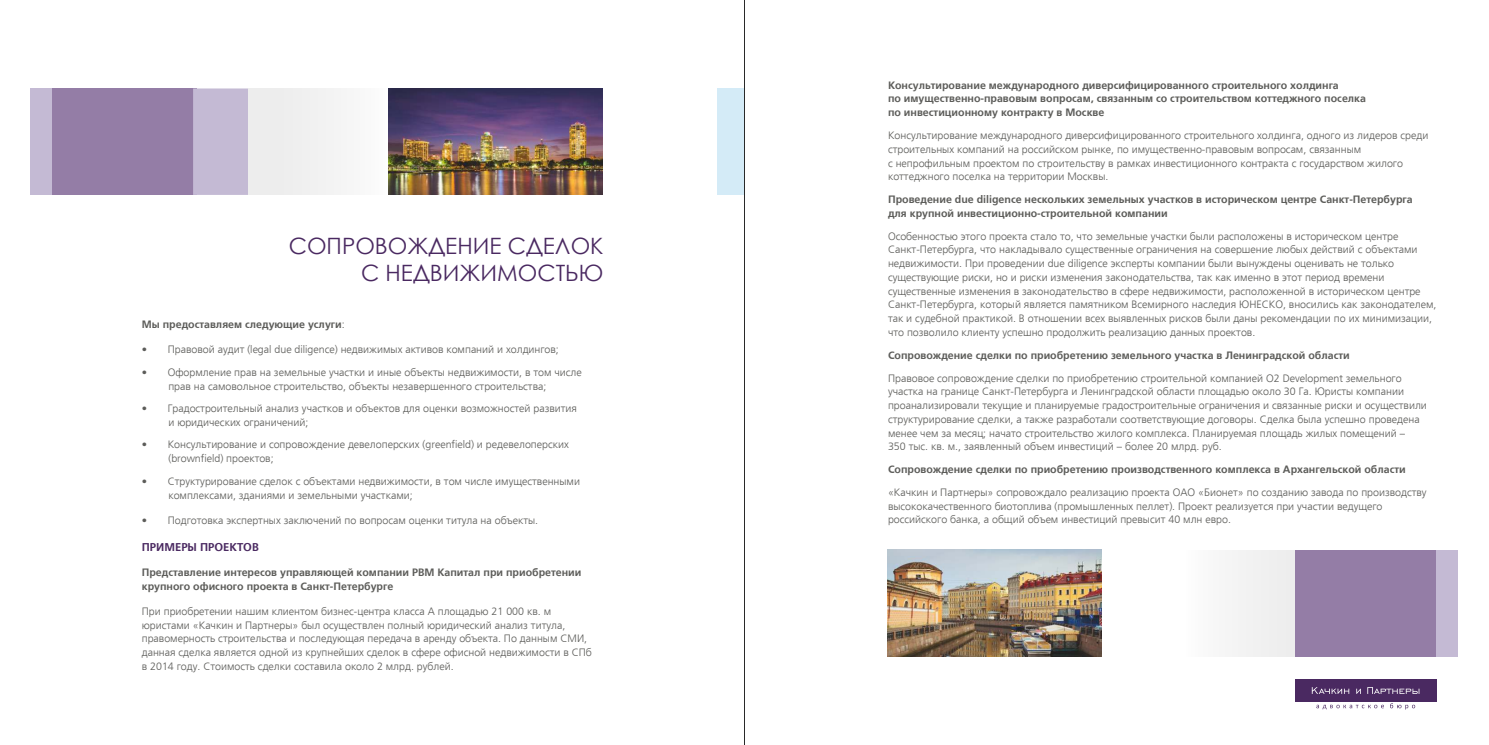
<style>
.page{position:relative;width:1489px;height:745px;background:#fff}
.page>*{position:absolute;margin:0;border:0;box-sizing:border-box;transform-origin:0 0}
.t1{font:22.5px/26.8px "Century Gothic";color:#4a2961;text-align:right}
.t2{font:700 11.25px "Frutiger LTCYR";color:#4a2961}
.t3{font:300 10.62px/13.8px "Frutiger LTCYR";color:#5c5c59}
.t4{font:700 10.62px/13.8px "Frutiger LTCYR";color:#5c5c59}
.s1{font-weight:300}
</style>
<div class="page">
<div style="left:1185px;top:549px;width:109px;height:107px;background:#ededed"></div>
<div style="left:1294px;top:549px;width:148px;height:107px;background:#947da6"></div>
<div style="left:1436px;top:549px;width:21px;height:107px;background:#c4bad4"></div>
<div style="left:1294px;top:678px;width:142px;height:23px;background:#4a2961"></div>
<svg style="left:1311px;top:687px;width:108px;height:6px"></svg>
<svg style="left:1316px;top:703px;width:98px;height:6px"></svg>
<img style="left:887px;top:549px;width:214px;height:107px">
<img style="left:388px;top:88px;width:214px;height:107px">
<div style="left:47px;top:88px;width:150px;height:107px;background:#947da6"></div>
<div style="left:193px;top:88px;width:56px;height:107px;background:#c4bad4"></div>
<div style="left:30px;top:88px;width:21px;height:107px;background:#c4bad4"></div>
<div style="left:249px;top:88px;width:27px;height:107px;background:#ededed"></div>
<div style="left:276px;top:88px;width:112px;height:107px;background:#ededed"></div>
<div style="left:717px;top:88px;width:27px;height:107px;background:#d4ebf7"></div>
<hr style="left:744px;top:0;width:1px;height:744px;background:#292929">
<h1 class="t1" style="left:289px;top:234px;width:316px">СОПРОВОЖДЕНИЕ СДЕЛОК<br>С НЕДВИЖИМОСТЬЮ</h1>
<p class="t4" style="left:142px;top:318px;width:204px">Мы предоставляем следующие услуги<span class="s1">:</span></p>
<p class="t3" style="left:142px;top:343px;width:418px">• Правовой аудит (legal due diligence) недвижимых активов компаний и холдингов;</p>
<p class="t3" style="left:168px;top:366px;width:415px;text-indent:-27px">• Оформление прав на земельные участки и иные объекты недвижимости, в том числе прав на самовольное строительство, объекты незавершенного строительства;</p>
<p class="t3" style="left:168px;top:402px;width:410px;text-indent:-27px">• Градостроительный анализ участков и объектов для оценки возможностей развития и юридических ограничений;</p>
<p class="t3" style="left:168px;top:438px;width:402px;text-indent:-27px">• Консультирование и сопровождение девелоперских (greenfield) и редевелоперских (brownfield) проектов;</p>
<p class="t3" style="left:168px;top:475px;width:413px;text-indent:-27px">• Структурирование сделок с объектами недвижимости, в том числе имущественными комплексами, зданиями и земельными участками;</p>
<p class="t3" style="left:142px;top:513px;width:398px">• Подготовка экспертных заключений по вопросам оценки титула на объекты.</p>
<p class="t2" style="left:142px;top:542px;width:119px">ПРИМЕРЫ ПРОЕКТОВ</p>
<p class="t4" style="left:142px;top:566px;width:441px">Представление интересов управляющей компании РВМ Капитал при приобретении крупного офисного проекта в Санкт-Петербурге</p>
<p class="t3" style="left:142px;top:605px;width:451px">При приобретении нашим клиентом бизнес-центра класса А площадью 21 000 кв. м юристами «Качкин и Партнеры» был осуществлен полный юридический анализ титула, правомерность строительства и последующая передача в аренду объекта. По данным СМИ, данная сделка является одной из крупнейших сделок в сфере офисной недвижимости в СПб в 2014 году. Стоимость сделки составила около 2 млрд. рублей.</p>
<p class="t4" style="left:888px;top:79px;width:479px">Консультирование международного диверсифицированного строительного холдинга<br>по имущественно-правовым вопросам, связанным со строительством коттеджного поселка по инвестиционному контракту в Москве</p>
<p class="t3" style="left:888px;top:129px;width:542px">Консультирование международного диверсифицированного строительного холдинга, одного из лидеров среди строительных компаний на российском рынке, по имущественно-правовым вопросам, связанным<br>с непрофильным проектом по строительству в рамках инвестиционного контракта с государством жилого коттеджного поселка на территории Москвы.</p>
<p class="t4" style="left:888px;top:193px;width:526px">Проведение due diligence нескольких земельных участков в историческом центре Санкт-Петербурга для крупной инвестиционно-строительной компании</p>
<p class="t3" style="left:888px;top:230px;width:550px">Особенностью этого проекта стало то, что земельные участки были расположены в историческом центре Санкт-Петербурга, что накладывало существенные ограничения на совершение любых действий с объектами недвижимости. При проведении due diligence эксперты компании были вынуждены оценивать не только существующие риски, но и риски изменения законодательства, так как именно в этот период времени существенные изменения в законодательство в сфере недвижимости, расположенной в историческом центре Санкт-Петербурга, который является памятником Всемирного наследия ЮНЕСКО, вносились как законодателем, так и судебной практикой. В отношении всех выявленных рисков были даны рекомендации по их минимизации, что позволило клиенту успешно продолжить реализацию данных проектов.</p>
<p class="t4" style="left:888px;top:349px;width:463px">Сопровождение сделки по приобретению земельного участка в Ленинградской области</p>
<p class="t3" style="left:888px;top:371px;width:540px">Правовое сопровождение сделки по приобретению строительной компанией O2 Development земельного участка на границе Санкт-Петербурга и Ленинградской области площадью около 30 Га. Юристы компании проанализировали текущие и планируемые градостроительные ограничения и связанные риски и осуществили структурирование сделки, а также разработали соответствующие договоры. Сделка была успешно проведена менее чем за месяц; начато строительство жилого комплекса. Планируемая площадь жилых помещений –<br>350 тыс. кв. м., заявленный объем инвестиций – более 20 млрд. руб.</p>
<p class="t4" style="left:888px;top:463px;width:519px">Сопровождение сделки по приобретению производственного комплекса в Архангельской области</p>
<p class="t3" style="left:888px;top:486px;width:540px">«Качкин и Партнеры» сопровождало реализацию проекта ОАО «Бионет» по созданию завода по производству высококачественного биотоплива (промышленных пеллет). Проект реализуется при участии ведущего российского банка, а общий объем инвестиций превысит 40 млн евро.</p>
</div>
